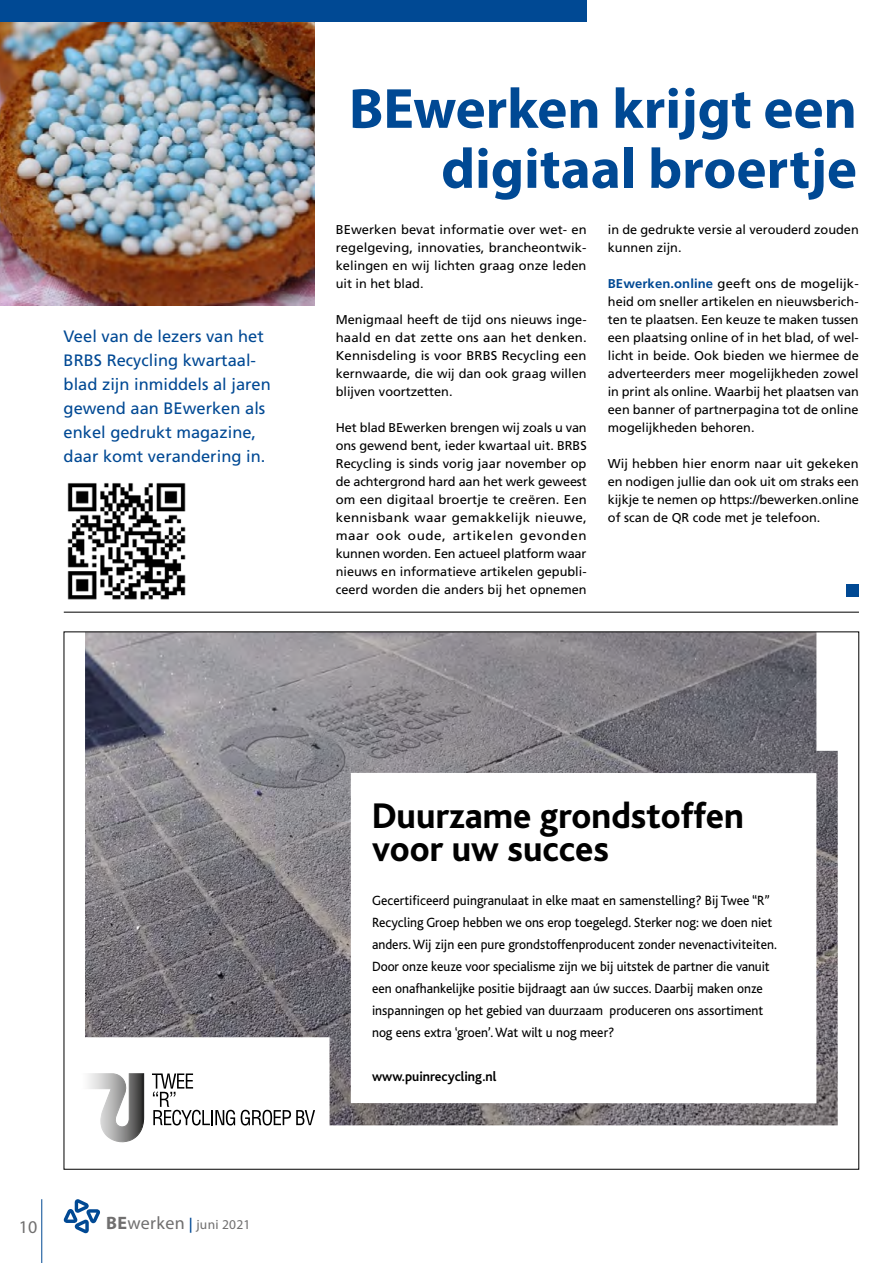
<style>
.page{position:relative;width:893px;height:1263px;background:#fff}
.page>*{position:absolute;margin:0;border:0;box-sizing:border-box;transform-origin:0 0}
.Kop_blauw{font:700 57px/60px "Myriad Pro";color:#004994;text-align:right}
.t1{font:800 37.35px/33px "Bliss";color:#000}
.t2{font:18px "Myriad Pro";letter-spacing:.02em;color:#706f6f}
.intro{font:16.5px/24px "Frutiger LT Std";color:#004994}
.t3{font:13.95px/22px "Bliss";color:#000}
.t4{font:700 13.95px "Bliss";color:#000}
.t5{font:13.5px "Myriad Pro";letter-spacing:.02em;color:#706f6f}
._01_Broodtekst{font:12.75px/18px "Frutiger LT Std";color:#000;text-align:justify}
.s1{font-weight:700;color:#004994}
.s2{font-weight:700}
.s3{font-family:"Frutiger LT Std";font-size:15px;color:#004994}
</style>
<div class="page">
<img style="left:0;top:21px;width:315px;height:284px">
<hr style="left:41px;top:1199px;width:1px;height:64px;background:#004994">
<div style="left:0;top:0;width:587px;height:21px;background:#004994"></div>
<svg style="left:64px;top:1199px;width:36px;height:34px"></svg>
<div style="left:846px;top:584px;width:13px;height:13px;background:#004994"></div>
<hr style="left:64px;top:612px;width:795px;height:1px;background:#000">
<img style="left:67px;top:483px;width:119px;height:117px">
<svg style="left:101px;top:1125px;width:43px;height:18px"></svg>
<img style="left:85px;top:634px;width:753px;height:491px">
<div style="left:351px;top:773px;width:465px;height:330px;background:#fff"></div>
<p class="intro" style="left:64px;top:324px;width:209px">Veel van de lezers van het<br>BRBS Recycling kwartaal&shy;blad zijn inmiddels al jaren gewend aan BEwerken als enkel gedrukt magazine, daar komt verandering in.</p>
<p class="Kop_blauw" style="left:349px;top:77px;width:509px">BEwerken krijgt een digitaal broertje</p>
<p class="_01_Broodtekst" style="left:336px;top:221px;width:252px">BEwerken bevat informatie over wet- en regelgeving, innovaties, brancheontwik&shy;kelingen en wij lichten graag onze leden uit in het blad.</p>
<p class="_01_Broodtekst" style="left:336px;top:311px;width:252px">Menigmaal heeft de tijd ons nieuws inge&shy;haald en dat zette ons aan het denken.<br>Kennisdeling is voor BRBS Recycling een kernwaarde, die wij dan ook graag willen blijven voortzetten.</p>
<p class="_01_Broodtekst" style="left:336px;top:419px;width:253px">Het blad BEwerken brengen wij zoals u van ons gewend bent, ieder kwartaal uit. BRBS Recycling is sinds vorig jaar november op de achtergrond hard aan het werk geweest om een digitaal broertje te creëren. Een kennisbank waar gemakkelijk nieuwe, maar ook oude, artikelen gevonden kunnen worden. Een actueel platform waar nieuws en informatieve artikelen gepubli&shy;ceerd worden die anders bij het opnemen</p>
<p class="_01_Broodtekst" style="left:608px;top:221px;width:252px">in de gedrukte versie al verouderd zouden kunnen zijn.</p>
<p class="_01_Broodtekst" style="left:608px;top:275px;width:252px"><span class="s1">BEwerken.online</span> geeft ons de mogelijk&shy;heid om sneller artikelen en nieuwsberich&shy;ten te plaatsen. Een keuze te maken tussen een plaatsing online of in het blad, of wel&shy;licht in beide. Ook bieden we hiermee de adverteerders meer mogelijkheden zowel in print als online. Waarbij het plaatsen van een banner of partnerpagina tot de online mogelijkheden behoren.</p>
<p class="_01_Broodtekst" style="left:608px;top:455px;width:252px">Wij hebben hier enorm naar uit gekeken en nodigen jullie dan ook uit om straks een kijkje te nemen op https://bewerken.online of scan de QR code met je telefoon.</p>
<p class="t2" style="left:19px;top:1216px;width:20px">10</p>
<p class="t2" style="left:106px;top:1212px;width:80px"><span class="s2">BE</span>werken</p>
<p class="t5" style="left:189px;top:1216px;width:63px"><span class="s3">|</span> juni 2021</p>
<p class="t1" style="left:372px;top:800px;width:373px">Duurzame grondstoffen voor uw succes</p>
<p class="t3" style="left:372px;top:890px;width:406px">Gecertificeerd puingranulaat in elke maat en samenstelling? Bij Twee “R” Recycling Groep hebben we ons erop toegelegd. Sterker nog: we doen niet anders. Wij zijn een pure grondstoffenproducent zonder nevenactiviteiten.<br>Door onze keuze voor specialisme zijn we bij uitstek de partner die vanuit een onafhankelijke positie bijdraagt aan úw succes. Daarbij maken onze inspanningen op het gebied van duurzaam produceren ons assortiment nog eens extra ‘groen’. Wat wilt u nog meer?</p>
<p class="t4" style="left:372px;top:1069px;width:126px">www.puinrecycling.nl</p>
</div>
